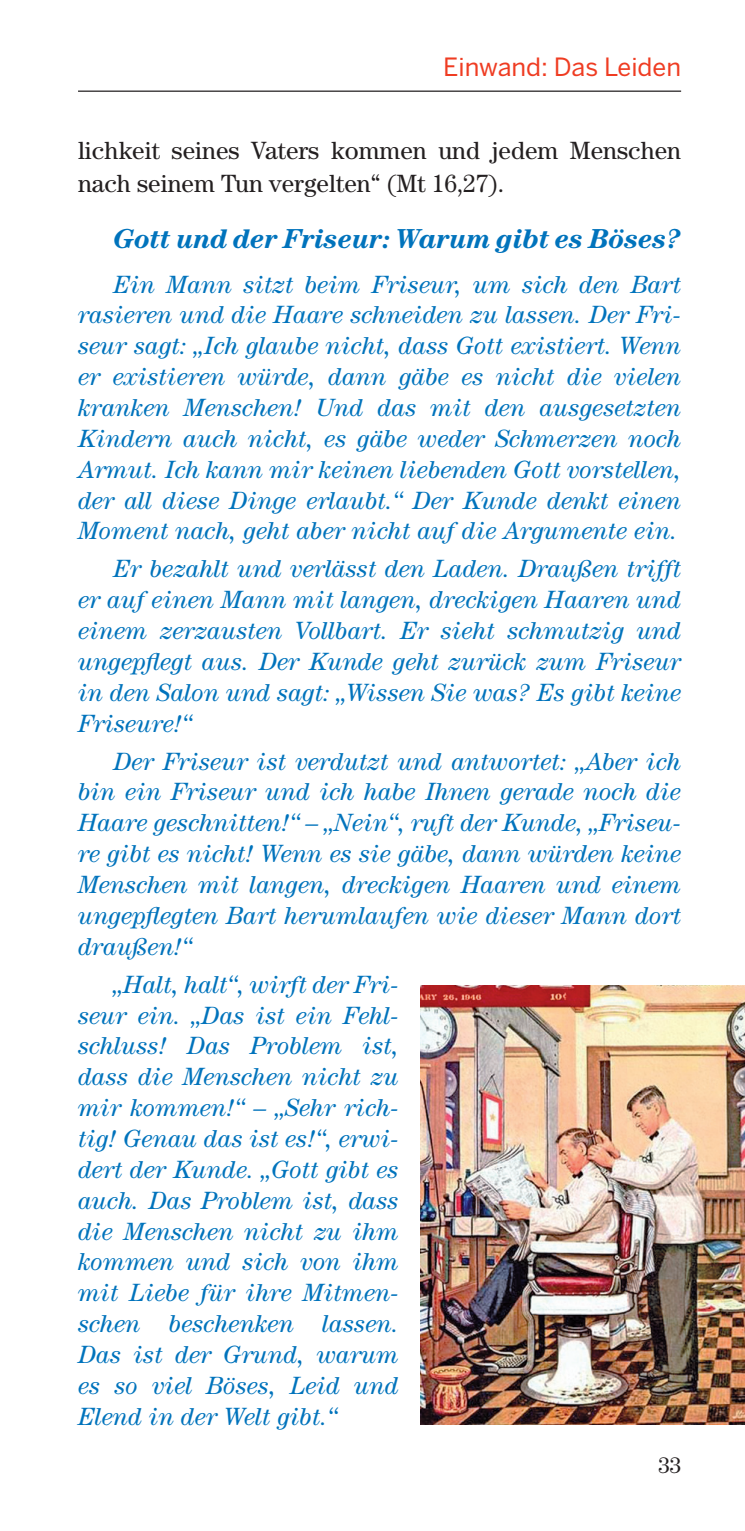
<style>
.page{position:relative;width:745px;height:1531px;background:#fff}
.page>*{position:absolute;margin:0;border:0;box-sizing:border-box;transform-origin:0 0}
.t1{font:italic 700 27.5px "Century Std";letter-spacing:-.01em;color:#0073bc}
.t2{font:italic 25px/30.8px "Century Std";color:#0073bc;text-align:justify}
.t3{font:25px/33.2px "Century Std";color:#231f20}
.t4{font:25px "Benton Sans";color:#ef3c22}
.t5{font:22.5px "Century Std";color:#231f20}
</style>
<div class="page">
<hr style="left:78px;top:91px;width:602px;height:1px;background:#231f20">
<img style="left:420px;top:985px;width:324px;height:439px">
<p class="t4" style="left:443px;top:52px;width:239px">Einwand: Das Leiden</p>
<p class="t3" style="left:78px;top:133px;width:604px">lichkeit seines Vaters kommen und jedem Menschen nach seinem Tun vergelten“ (Mt 16,27).</p>
<p class="t1" style="left:113px;top:222px;width:568px">Gott und der Friseur: Warum gibt es Böses?</p>
<p class="t2" style="left:78px;top:268px;width:604px;text-indent:35px">Ein Mann sitzt beim Friseur, um sich den Bart rasieren und die Haare schneiden zu lassen. Der Fri&shy;seur sagt: „Ich glaube nicht, dass Gott existiert. Wenn er existieren würde, dann gäbe es nicht die vielen kranken Menschen! Und das mit den ausgesetzten Kindern auch nicht, es gäbe weder Schmerzen noch Armut. Ich kann mir keinen liebenden Gott vorstellen, der all diese Dinge erlaubt.“ Der Kunde denkt einen Moment nach, geht aber nicht auf die Argumente ein.</p>
<p class="t2" style="left:78px;top:553px;width:604px;text-indent:35px">Er bezahlt und verlässt den Laden. Draußen trifft er auf einen Mann mit langen, dreckigen Haaren und einem zerzausten Vollbart. Er sieht schmutzig und ungepflegt aus. Der Kunde geht zurück zum Friseur in den Salon und sagt: „Wissen Sie was? Es gibt keine Friseure!“</p>
<p class="t2" style="left:78px;top:745px;width:604px;text-indent:35px">Der Friseur ist verdutzt und antwortet: „Aber ich bin ein Friseur und ich habe Ihnen gerade noch die Haare geschnitten!“ – „Nein“, ruft der Kunde, „Friseu&shy;re gibt es nicht! Wenn es sie gäbe, dann würden keine Menschen mit langen, dreckigen Haaren und einem ungepflegten Bart herumlaufen wie dieser Mann dort draußen!“</p>
<p class="t2" style="left:78px;top:968px;width:322px;text-indent:35px">„Halt, halt“, wirft der Fri&shy;seur ein. „Das ist ein Fehl&shy;schluss! Das Problem ist, dass die Menschen nicht zu mir kommen!“ – „Sehr rich&shy;tig! Genau das ist es!“, erwi&shy;dert der Kunde. „Gott gibt es auch. Das Problem ist, dass die Menschen nicht zu ihm kommen und sich von ihm mit Liebe für ihre Mitmen&shy;schen beschenken lassen.<br>Das ist der Grund, warum es so viel Böses, Leid und Elend in der Welt gibt.“</p>
<p class="t5" style="left:658px;top:1452px;width:24px">33</p>
</div>
